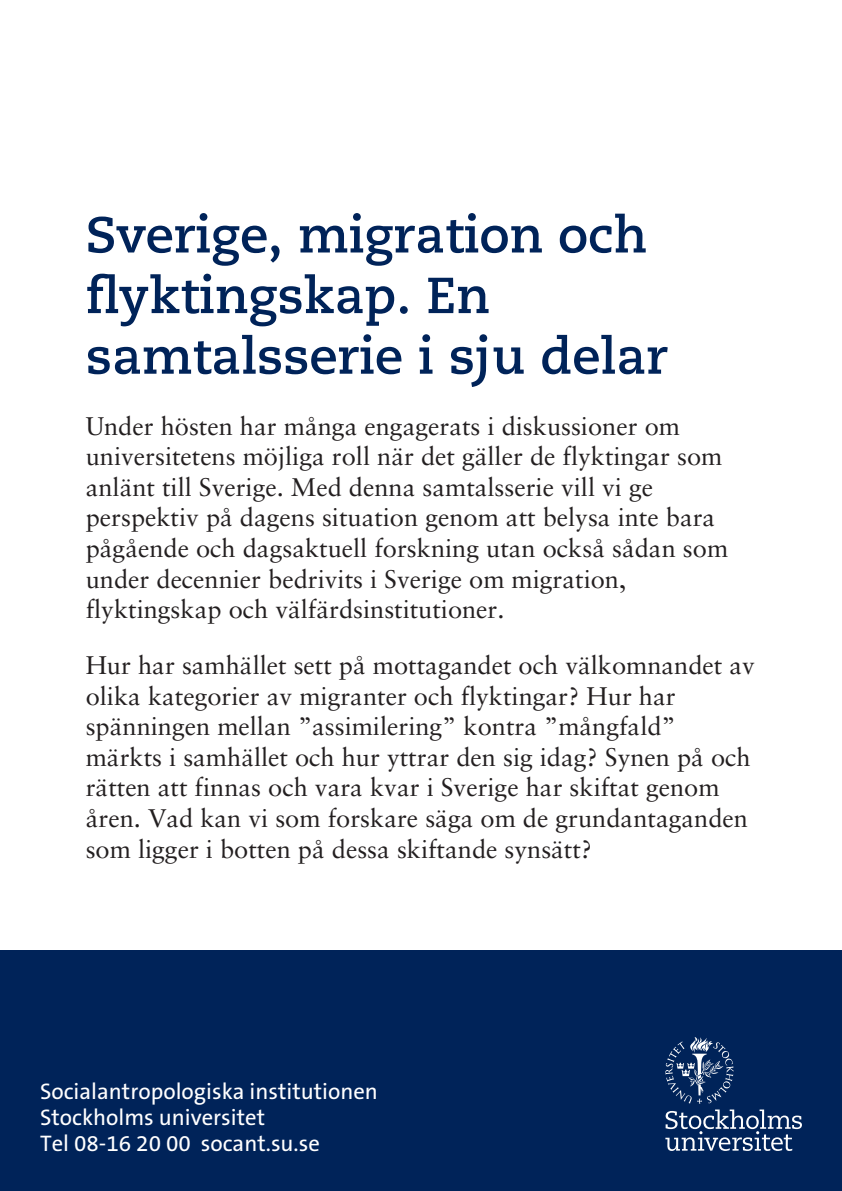
<style>
.page{position:relative;width:842px;height:1191px;background:#fff}
.page>*{position:absolute;margin:0;border:0;box-sizing:border-box;transform-origin:0 0}
.t1{font:700 50.4px/60.6px "Caecilia Com 75";color:#002359}
.t2{font:25.4px/30.6px "Sabon LT Std";color:#231f20}
.t3{font:22.6px/26px "The Sans B W5 Plain";color:#fff}
</style>
<div class="page">
<div style="left:0;top:950px;width:842px;height:241px;background:#002359"></div>
<svg style="left:665px;top:1109px;width:137px;height:42px"></svg>
<svg style="left:665px;top:1037px;width:68px;height:66px"></svg>
<h1 class="t1" style="left:86px;top:205px;width:583px">Sverige, migration och flyktingskap. En samtalsserie i sju delar</h1>
<p class="t2" style="left:86px;top:410px;width:644px">Under hösten har många engagerats i diskussioner om universitetens möjliga roll när det gäller de flyktingar som anlänt till Sverige. Med denna samtalsserie vill vi ge perspektiv på dagens situation genom att belysa inte bara pågående och dagsaktuell forskning utan också sådan som under decennier bedrivits i Sverige om migration, flyktingskap och välfärdsinstitutioner.</p>
<p class="t2" style="left:86px;top:649px;width:670px">Hur har samhället sett på mottagandet och välkomnandet av olika kategorier av migranter och flyktingar? Hur har spänningen mellan ”assimilering” kontra ”mångfald” märkts i samhället och hur yttrar den sig idag? Synen på och rätten att finnas och vara kvar i Sverige har skiftat genom åren. Vad kan vi som forskare säga om de grundantaganden som ligger i botten på dessa skiftande synsätt?</p>
<p class="t3" style="left:40px;top:1078px;width:339px">Socialantropologiska institutionen<br>Stockholms universitet<br>Tel 08-16 20 00 socant.su.se</p>
</div>
